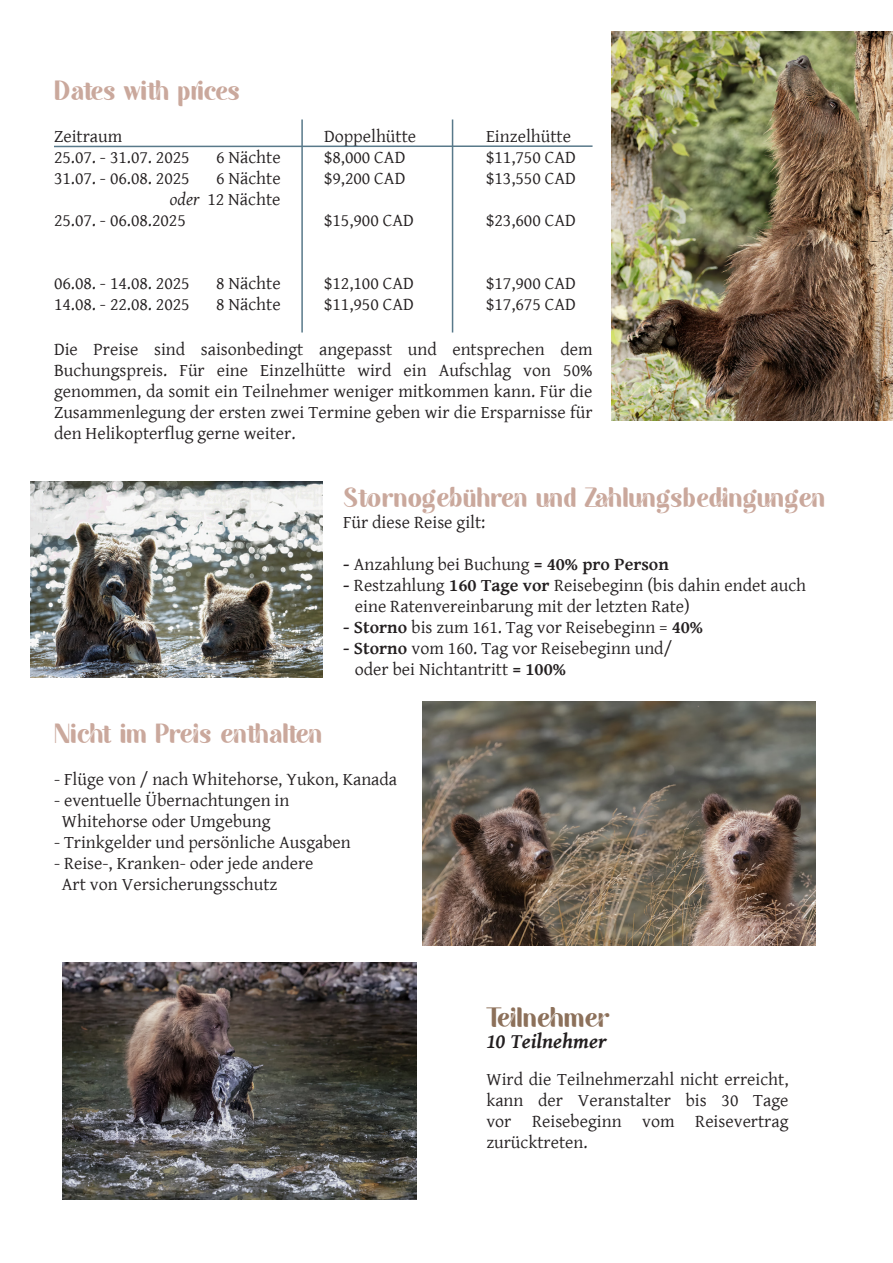
<style>
.page{position:relative;width:893px;height:1263px;background:#fff}
.page>*{position:absolute;margin:0;border:0;box-sizing:border-box;transform-origin:0 0}
.t1{font:27px "Autolinker";color:#caa89c}
.t2{font:27px "Autolinker";color:#8c705a}
.t3{font:italic 700 21px "Gentium Basic";color:#231f20}
.t4{font:18px/21px "Gentium Basic";color:#231f20;text-align:justify}
.s1{font-style:italic}
.s2{font-weight:700}
</style>
<div class="page">
<hr style="left:54px;top:145px;width:538px;height:2px;background:#58798a">
<hr style="left:301px;top:119px;width:2px;height:213px;background:#58798a">
<hr style="left:452px;top:119px;width:1px;height:213px;background:#58798a">
<img style="left:611px;top:32px;width:282px;height:388px">
<img style="left:31px;top:481px;width:291px;height:196px">
<img style="left:62px;top:963px;width:355px;height:236px">
<img style="left:423px;top:702px;width:393px;height:244px">
<p class="t1" style="left:54px;top:75px;width:187px">Dates with prices</p>
<p class="t4" style="left:54px;top:125px;width:70px">Zeitraum</p>
<p class="t4" style="left:324px;top:125px;width:94px">Doppelhütte</p>
<p class="t4" style="left:486px;top:125px;width:87px">Einzelhütte</p>
<p class="t4" style="left:54px;top:146px;width:137px">25.07. - 31.07. 2025</p>
<p class="t4" style="left:216px;top:146px;width:66px">6 Nächte</p>
<p class="t4" style="left:324px;top:146px;width:83px">$8,000 CAD</p>
<p class="t4" style="left:486px;top:146px;width:91px">$11,750 CAD</p>
<p class="t4" style="left:54px;top:167px;width:137px">31.07. - 06.08. 2025</p>
<p class="t4" style="left:216px;top:167px;width:66px">6 Nächte</p>
<p class="t4" style="left:324px;top:167px;width:83px">$9,200 CAD</p>
<p class="t4" style="left:486px;top:167px;width:91px">$13,550 CAD</p>
<p class="t4" style="left:170px;top:188px;width:112px"><span class="s1">oder</span> 12 Nächte</p>
<p class="t4" style="left:54px;top:209px;width:133px">25.07. - 06.08.2025</p>
<p class="t4" style="left:324px;top:209px;width:91px">$15,900 CAD</p>
<p class="t4" style="left:486px;top:209px;width:91px">$23,600 CAD</p>
<p class="t4" style="left:54px;top:272px;width:137px">06.08. - 14.08. 2025</p>
<p class="t4" style="left:216px;top:272px;width:66px">8 Nächte</p>
<p class="t4" style="left:324px;top:272px;width:91px">$12,100 CAD</p>
<p class="t4" style="left:486px;top:272px;width:91px">$17,900 CAD</p>
<p class="t4" style="left:54px;top:293px;width:137px">14.08. - 22.08. 2025</p>
<p class="t4" style="left:216px;top:293px;width:66px">8 Nächte</p>
<p class="t4" style="left:324px;top:293px;width:91px">$11,950 CAD</p>
<p class="t4" style="left:486px;top:293px;width:91px">$17,675 CAD</p>
<p class="t4" style="left:54px;top:338px;width:540px">Die Preise sind saisonbedingt angepasst und entsprechen dem Buchungspreis. Für eine Einzelhütte wird ein Aufschlag von 50% genommen, da somit ein Teilnehmer weniger mitkommen kann. Für die Zusammenlegung der ersten zwei Termine geben wir die Ersparnisse für den Helikopterflug gerne weiter.</p>
<p class="t1" style="left:343px;top:481px;width:484px">Stornogebühren und Zahlungsbedingungen</p>
<p class="t4" style="left:343px;top:511px;width:144px">Für diese Reise gilt:</p>
<p class="t4" style="left:343px;top:553px;width:327px"><span class="s2">-</span> Anzahlung bei Buchung <span class="s2">= 40% pro Person</span></p>
<p class="t4" style="left:355px;top:574px;width:453px;text-indent:-12px"><span class="s2">-</span> Restzahlung <span class="s2">160 Tage vor</span> Reisebeginn (bis dahin endet auch eine Ratenvereinbarung mit der letzten Rate)</p>
<p class="t4" style="left:343px;top:616px;width:362px"><span class="s2">- Storno</span> bis zum 161. Tag vor Reisebeginn = <span class="s2">40%</span></p>
<p class="t4" style="left:343px;top:637px;width:331px"><span class="s2">- Storno</span> vom 160. Tag vor Reisebeginn und/</p>
<p class="t4" style="left:355px;top:658px;width:213px">oder bei Nichtantritt <span class="s2">= 100%</span></p>
<p class="t1" style="left:54px;top:717px;width:270px">Nicht im Preis enthalten</p>
<p class="t4" style="left:54px;top:768px;width:345px">- Flüge von / nach Whitehorse, Yukon, Kanada</p>
<p class="t4" style="left:54px;top:789px;width:237px">- eventuelle Übernachtungen in</p>
<p class="t4" style="left:62px;top:810px;width:210px">Whitehorse oder Umgebung</p>
<p class="t4" style="left:54px;top:831px;width:298px">- Trinkgelder und persönliche Ausgaben</p>
<p class="t4" style="left:54px;top:852px;width:261px">- Reise-, Kranken- oder jede andere</p>
<p class="t4" style="left:62px;top:873px;width:217px">Art von Versicherungsschutz</p>
<p class="t2" style="left:486px;top:1002px;width:125px">Teilnehmer</p>
<p class="t3" style="left:486px;top:1026px;width:122px">10 Teilnehmer</p>
<p class="t4" style="left:486px;top:1068px;width:304px">Wird die Teilnehmerzahl nicht erreicht, kann der Veranstalter bis 30 Tage vor Reisebeginn vom Reisevertrag zurücktreten.</p>
</div>
